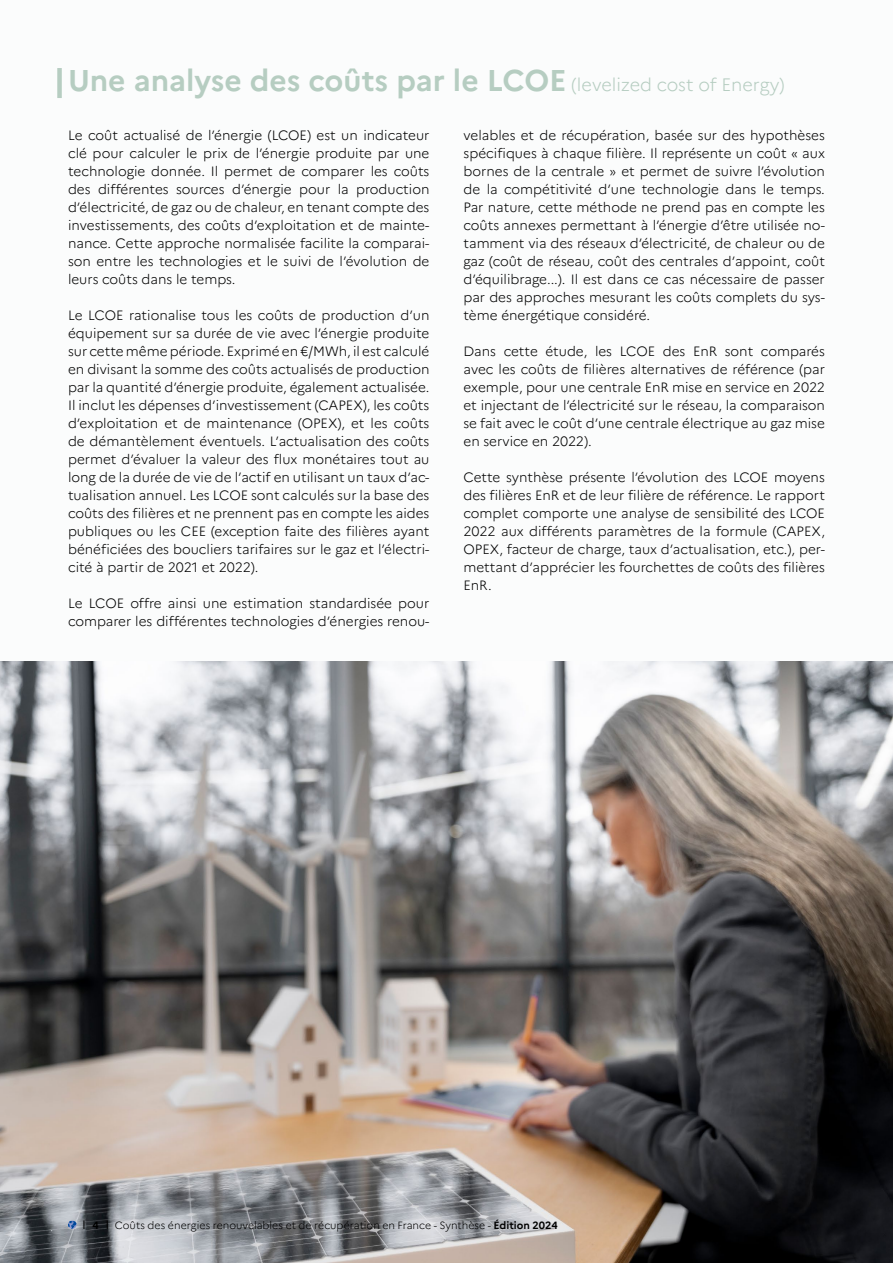
<style>
.page{position:relative;width:893px;height:1263px;background:#fff}
.page>*{position:absolute;margin:0;border:0;box-sizing:border-box;transform-origin:0 0}
.H3-01{font:700 30px "Marianne";color:#b6cdc1}
.Texte{font:300 13.5px/18px "Marianne";color:#000;text-align:justify}
.t1{font:300 10.5px "Marianne";color:#000}
.t2{font:700 10.5px "Marianne";color:#000}
.s1{font-weight:300;font-size:18px}
.s2{font-weight:700}
</style>
<div class="page">
<div style="left:57px;top:68px;width:5px;height:30px;background:#b6cdc1"></div>
<img style="left:0;top:661px;width:893px;height:602px">
<svg style="left:68px;top:1220px;width:9px;height:9px"></svg>
<h4 class="H3-01" style="left:68px;top:57px;width:718px">Une analyse des coûts par le LCOE <span class="s1">(levelized cost of Energy)</span></h4>
<p class="Texte" style="left:68px;top:125px;width:363px">Le coût actualisé de l’énergie (LCOE) est un indicateur clé pour calculer le prix de l’énergie produite par une technologie donnée. Il permet de comparer les coûts des différentes sources d’énergie pour la production d’électricité, de gaz ou de chaleur, en tenant compte des investissements, des coûts d’exploitation et de mainte&shy;nance. Cette approche normalisée facilite la comparai&shy;son entre les technologies et le suivi de l’évolution de leurs coûts dans le temps.</p>
<p class="Texte" style="left:68px;top:305px;width:363px">Le LCOE rationalise tous les coûts de production d’un équipement sur sa durée de vie avec l’énergie produite sur cette même période. Exprimé en €/MWh, il est calculé en divisant la somme des coûts actualisés de production par la quantité d’énergie produite, également actualisée.<br>Il inclut les dépenses d’investissement (CAPEX), les coûts d’exploitation et de maintenance (OPEX), et les coûts de démantèlement éventuels. L’actualisation des coûts permet d’évaluer la valeur des flux monétaires tout au long de la durée de vie de l’actif en utilisant un taux d’ac&shy;tualisation annuel. Les LCOE sont calculés sur la base des coûts des filières et ne prennent pas en compte les aides publiques ou les CEE (exception faite des filières ayant bénéficiées des boucliers tarifaires sur le gaz et l’électri&shy;cité à partir de 2021 et 2022).</p>
<p class="Texte" style="left:68px;top:593px;width:363px">Le LCOE offre ainsi une estimation standardisée pour comparer les différentes technologies d’énergies renou-</p>
<p class="Texte" style="left:463px;top:125px;width:363px">velables et de récupération, basée sur des hypothèses spécifiques à chaque filière. Il représente un coût « aux bornes de la centrale » et permet de suivre l’évolution de la compétitivité d’une technologie dans le temps.<br>Par nature, cette méthode ne prend pas en compte les coûts annexes permettant à l’énergie d’être utilisée no&shy;tamment via des réseaux d’électricité, de chaleur ou de gaz (coût de réseau, coût des centrales d’appoint, coût d’équilibrage...). Il est dans ce cas nécessaire de passer par des approches mesurant les coûts complets du sys&shy;tème énergétique considéré.</p>
<p class="Texte" style="left:463px;top:341px;width:363px">Dans cette étude, les LCOE des EnR sont comparés avec les coûts de filières alternatives de référence (par exemple, pour une centrale EnR mise en service en 2022 et injectant de l’électricité sur le réseau, la comparaison se fait avec le coût d’une centrale électrique au gaz mise en service en 2022).</p>
<p class="Texte" style="left:463px;top:467px;width:363px">Cette synthèse présente l’évolution des LCOE moyens des filières EnR et de leur filière de référence. Le rapport complet comporte une analyse de sensibilité des LCOE 2022 aux différents paramètres de la formule (CAPEX, OPEX, facteur de charge, taux d’actualisation, etc.), per&shy;mettant d’apprécier les fourchettes de coûts des filières EnR.</p>
<p class="t2" style="left:93px;top:1217px;width:8px">4</p>
<p class="t1" style="left:115px;top:1217px;width:444px">Coûts des énergies renouvelables et de récupération en France - Synthèse - <span class="s2">Édition 2024</span></p>
</div>
